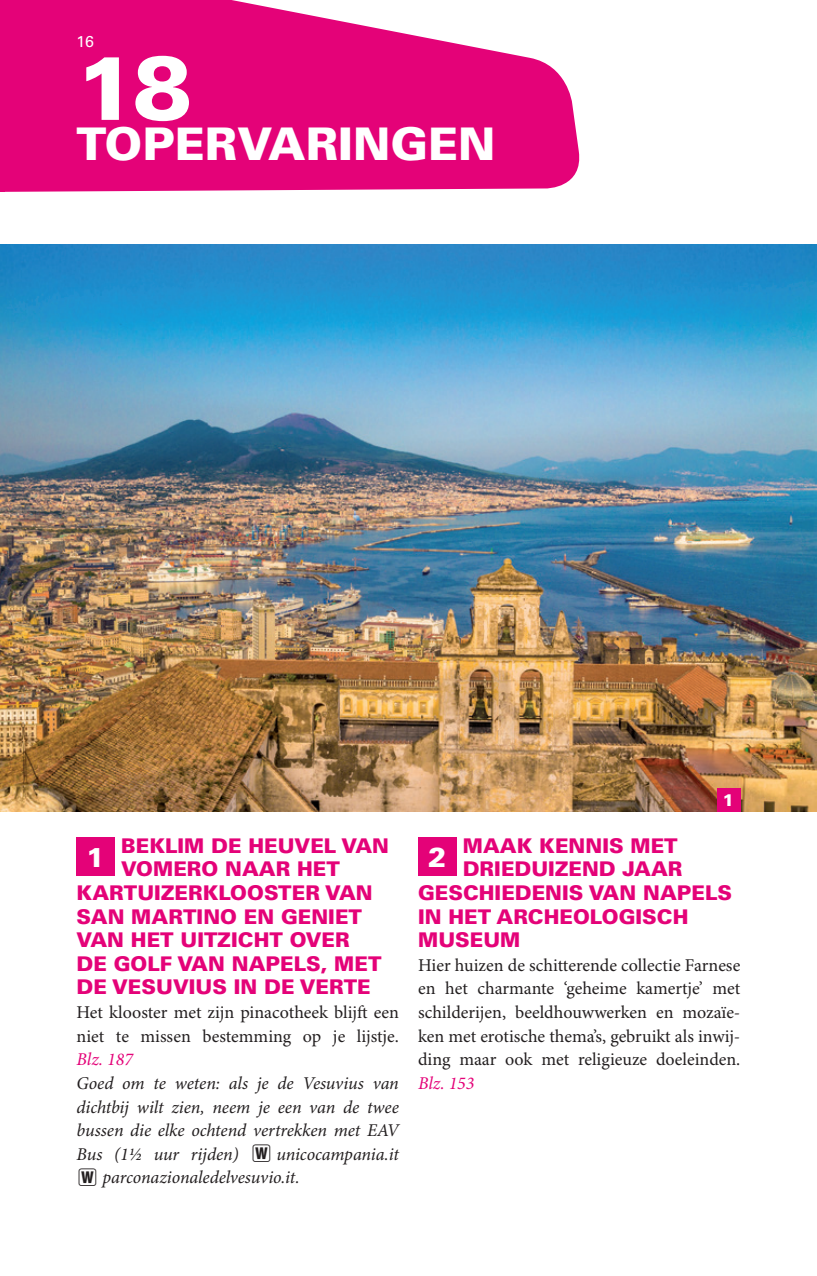
<style>
.page{position:relative;width:817px;height:1276px;background:#fff}
.page>*{position:absolute;margin:0;border:0;box-sizing:border-box;transform-origin:0 0}
.t1{font:900 90px "Univers LT Std";color:#fff}
.t2{font:900 45px "Univers LT Std";color:#fff}
.t3{font:900 27.22px "Univers LT Std";color:#fff}
.t4{font:900 20.25px "Univers LT Std";color:#e40278}
.t5{font:18px/23.6px "Minion Pro";color:#231f20}
.t6{font:italic 18px/23.6px "Minion Pro";letter-spacing:-.005em;color:#231f20;text-align:justify}
.t7{font:italic 18px "Minion Pro";color:#e40278}
.t8{font:900 16.88px "Univers LT Std";color:#fff}
.t9{font:15.75px "Univers LT Std";color:#fff}
</style>
<div class="page">
<svg style="left:0;top:0;width:580px;height:192px;background:#e72189"></svg>
<div style="left:0;top:156px;width:5px;height:36px;background:#e40278"></div>
<div style="left:77px;top:838px;width:38px;height:38px;background:#e40278"></div>
<div style="left:418px;top:838px;width:38px;height:38px;background:#e40278"></div>
<img style="left:0;top:244px;width:816px;height:567px">
<div style="left:716px;top:788px;width:24px;height:23px;background:#e40278"></div>
<p class="t9" style="left:77px;top:32px;width:19px">16</p>
<h1 class="t1" style="left:77px;top:31px;width:118px">18</h1>
<h2 class="t2" style="left:77px;top:115px;width:420px">TOPERVARINGEN</h2>
<p class="t8" style="left:722px;top:789px;width:13px">1</p>
<p class="t4" style="left:121px;top:832px;width:269px">BEKLIM DE HEUVEL VAN</p>
<p class="t4" style="left:121px;top:856px;width:220px">VOMERO NAAR HET</p>
<p class="t4" style="left:77px;top:880px;width:297px">KARTUIZERKLOOSTER VAN</p>
<p class="t4" style="left:77px;top:903px;width:287px">SAN MARTINO EN GENIET</p>
<p class="t4" style="left:77px;top:927px;width:274px">VAN HET UITZICHT OVER</p>
<p class="t4" style="left:77px;top:951px;width:306px">DE GOLF VAN NAPELS, MET</p>
<p class="t4" style="left:77px;top:974px;width:295px">DE VESUVIUS IN DE VERTE</p>
<p class="t5" style="left:77px;top:1001px;width:324px">Het klooster met zijn pinacotheek blijft een niet te missen bestemming op je lijstje.</p>
<p class="t7" style="left:77px;top:1048px;width:58px">Blz. 187</p>
<p class="t6" style="left:77px;top:1072px;width:324px">Goed om te weten: als je de Vesuvius van dichtbij wilt zien, neem je een van de twee bussen die elke ochtend vertrekken met EAV Bus (1½ uur rijden) □ unicocampania.it</p>
<p class="t6" style="left:77px;top:1166px;width:224px">□ parconazionaledelvesuvio.it.</p>
<h3 class="t3" style="left:87px;top:840px;width:20px">1</h3>
<p class="t4" style="left:462px;top:832px;width:216px">MAAK KENNIS MET</p>
<p class="t4" style="left:462px;top:856px;width:221px">DRIEDUIZEND JAAR</p>
<p class="t4" style="left:418px;top:880px;width:315px">GESCHIEDENIS VAN NAPELS</p>
<p class="t4" style="left:418px;top:903px;width:272px">IN HET ARCHEOLOGISCH</p>
<p class="t4" style="left:418px;top:927px;width:104px">MUSEUM</p>
<p class="t5" style="left:418px;top:954px;width:324px;text-align:justify">Hier huizen de schitterende collectie Farnese en het charmante ‘geheime kamertje’ met schilderijen, beeldhouwwerken en mozaïe&shy;ken met erotische thema’s, gebruikt als inwij&shy;ding maar ook met religieuze doeleinden.</p>
<p class="t7" style="left:418px;top:1072px;width:58px">Blz. 153</p>
<h3 class="t3" style="left:428px;top:840px;width:20px">2</h3>
</div>
